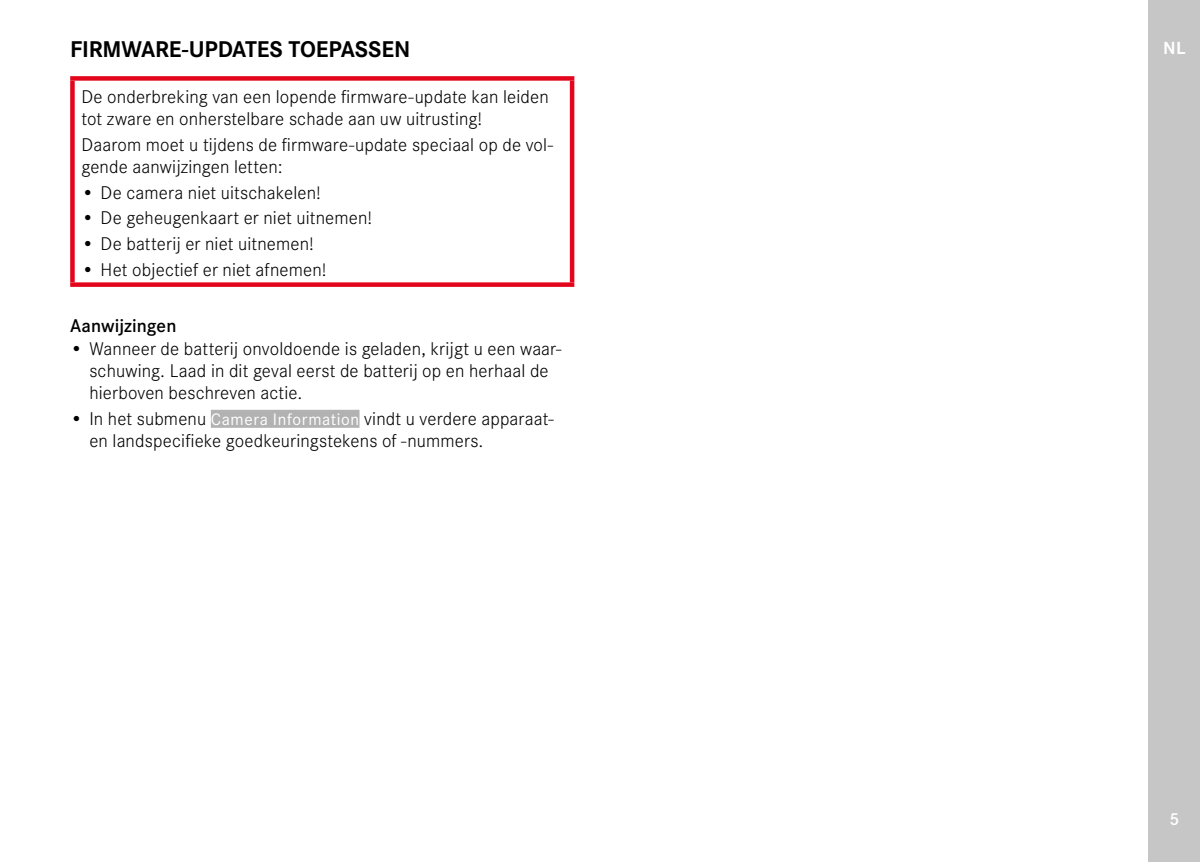
<style>
.page{position:relative;width:1200px;height:862px;background:#fff}
.page>*{position:absolute;margin:0;border:0;box-sizing:border-box;transform-origin:0 0}
.Heading____Heading_01_blind{font:700 23.62px "Corporate S";letter-spacing:-.01em;color:#000}
.Text____Body_Text{font:300 19.12px/22.3px "Corporate S";letter-spacing:.005em;color:#000}
.Heading____Note_Heading{font:600 19.12px "Corporate S";color:#000}
.t1{font:700 18.22px "Corporate S";color:#fff}
.t2{font:600 18px "Corporate S";color:#fff}
.s1{font-weight:400;font-size:17.32px;color:#fff}
</style>
<div class="page">
<div style="left:1148px;top:0;width:51px;height:861px;background:#c6c6c6"></div>
<div style="left:211px;top:409px;width:148px;height:18px;background:#b3b2b2"></div>
<div style="left:70px;top:76px;width:504px;height:5px;background:#e3051b"></div>
<div style="left:70px;top:81px;width:5px;height:201px;background:#e3051b"></div>
<div style="left:569px;top:81px;width:5px;height:201px;background:#e3051b"></div>
<div style="left:70px;top:282px;width:504px;height:5px;background:#e3051b"></div>
<p class="Heading____Heading_01_blind" style="left:70px;top:30px;width:341px">FIRMWARE-UPDATES TOEPASSEN</p>
<p class="Text____Body_Text" style="left:81px;top:84px;width:469px">De onderbreking van een lopende firmware-update kan leiden tot zware en onherstelbare schade aan uw uitrusting!</p>
<p class="Text____Body_Text" style="left:81px;top:132px;width:473px">Daarom moet u tijdens de firmware-update speciaal op de vol&shy;gende aanwijzingen letten:</p>
<p class="Text____Body_Text" style="left:81px;top:180px;width:241px">• De camera niet uitschakelen!</p>
<p class="Text____Body_Text" style="left:81px;top:206px;width:292px">• De geheugenkaart er niet uitnemen!</p>
<p class="Text____Body_Text" style="left:81px;top:231px;width:234px">• De batterij er niet uitnemen!</p>
<p class="Text____Body_Text" style="left:81px;top:257px;width:247px">• Het objectief er niet afnemen!</p>
<p class="Heading____Note_Heading" style="left:70px;top:311px;width:108px">Aanwijzingen</p>
<p class="Text____Body_Text" style="left:89px;top:336px;width:473px;text-indent:-19px">• Wanneer de batterij onvoldoende is geladen, krijgt u een waar&shy;schuwing. Laad in dit geval eerst de batterij op en herhaal de hierboven beschreven actie.</p>
<p class="Text____Body_Text" style="left:89px;top:406px;width:466px;text-indent:-19px">• In het submenu <span class="s1">Camera Information</span> vindt u verdere apparaat&shy;en landspecifieke goedkeuringstekens of -nummers.</p>
<p class="t1" style="left:1162px;top:34px;width:24px">NL</p>
<p class="t2" style="left:1168px;top:805px;width:11px">5</p>
</div>
